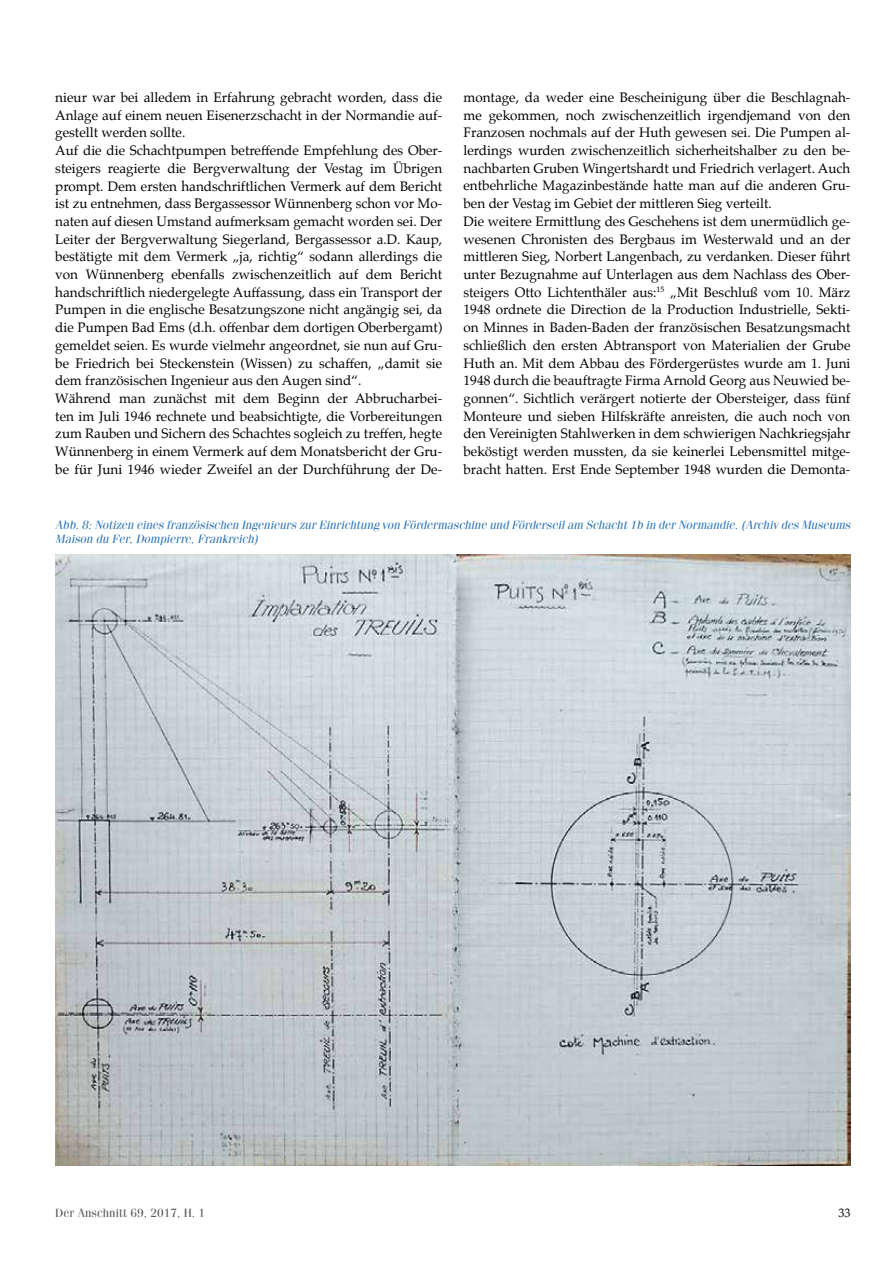
<style>
.page{position:relative;width:893px;height:1263px;background:#fff}
.page>*{position:absolute;margin:0;border:0;box-sizing:border-box;transform-origin:0 0}
.t1{font:13.5px/17.7px "Palatino";color:#000}
.t2{font:italic 12px/13.5px "Fenice LT";color:#3077b8}
.t3{font:12px "Fenice LT";color:#58585a}
.t4{font:12px "Palatino";color:#000}
</style>
<div class="page">
<img style="left:55px;top:554px;width:795px;height:611px">
<p class="t1" style="left:55px;top:88px;width:388px">nieur war bei alledem in Erfahrung gebracht worden, dass die Anlage auf einem neuen Eisenerzschacht in der Normandie auf&shy;gestellt werden sollte.<br>Auf die die Schachtpumpen betreffende Empfehlung des Ober&shy;steigers reagierte die Bergverwaltung der Vestag im Übrigen prompt. Dem ersten handschriftlichen Vermerk auf dem Bericht ist zu entnehmen, dass Bergassessor Wünnenberg schon vor Mo&shy;naten auf diesen Umstand aufmerksam gemacht worden sei. Der Leiter der Bergverwaltung Siegerland, Bergassessor a.D. Kaup, bestätigte mit dem Vermerk „ja, richtig“ sodann allerdings die von Wünnenberg ebenfalls zwischenzeitlich auf dem Bericht handschriftlich niedergelegte Auffassung, dass ein Transport der Pumpen in die englische Besatzungszone nicht angängig sei, da die Pumpen Bad Ems (d.h. offenbar dem dortigen Oberbergamt) gemeldet seien. Es wurde vielmehr angeordnet, sie nun auf Gru&shy;be Friedrich bei Steckenstein (Wissen) zu schaffen, „damit sie dem französischen Ingenieur aus den Augen sind“.<br>Während man zunächst mit dem Beginn der Abbrucharbei&shy;ten im Juli 1946 rechnete und beabsichtigte, die Vorbereitungen zum Rauben und Sichern des Schachtes sogleich zu treffen, hegte Wünnenberg in einem Vermerk auf dem Monatsbericht der Gru&shy;be für Juni 1946 wieder Zweifel an der Durchführung der De-</p>
<p class="t1" style="left:463px;top:88px;width:388px">montage, da weder eine Bescheinigung über die Beschlagnah&shy;me gekommen, noch zwischenzeitlich irgendjemand von den Franzosen nochmals auf der Huth gewesen sei. Die Pumpen al&shy;lerdings wurden zwischenzeitlich sicherheitshalber zu den be&shy;nachbarten Gruben Wingertshardt und Friedrich verlagert. Auch entbehrliche Magazinbestände hatte man auf die anderen Gru&shy;ben der Vestag im Gebiet der mittleren Sieg verteilt.<br>Die weitere Ermittlung des Geschehens ist dem unermüdlich ge&shy;wesenen Chronisten des Bergbaus im Westerwald und an der mittleren Sieg, Norbert Langenbach, zu verdanken. Dieser führt unter Bezugnahme auf Unterlagen aus dem Nachlass des Ober&shy;steigers Otto Lichtenthäler aus:<sup>15</sup> „Mit Beschluß vom 10. März 1948 ordnete die Direction de la Production Industrielle, Sekti&shy;on Minnes in Baden-Baden der französischen Besatzungsmacht schließlich den ersten Abtransport von Materialien der Grube Huth an. Mit dem Abbau des Fördergerüstes wurde am 1. Juni 1948 durch die beauftragte Firma Arnold Georg aus Neuwied be&shy;gonnen“. Sichtlich verärgert notierte der Obersteiger, dass fünf Monteure und sieben Hilfskräfte anreisten, die auch noch von den Vereinigten Stahlwerken in dem schwierigen Nachkriegsjahr beköstigt werden mussten, da sie keinerlei Lebensmittel mitge&shy;bracht hatten. Erst Ende September 1948 wurden die Demonta-</p>
<p class="t2" style="left:55px;top:518px;width:797px">Abb. 8: Notizen eines französischen Ingenieurs zur Einrichtung von Fördermaschine und Förderseil am Schacht 1b in der Normandie. (Archiv des Museums<br>Maison du Fer, Dompierre, Frankreich)</p>
<p class="t3" style="left:55px;top:1206px;width:152px">Der Anschnitt 69, 2017, H. 1</p>
<p class="t4" style="left:838px;top:1203px;width:13px">33</p>
</div>
